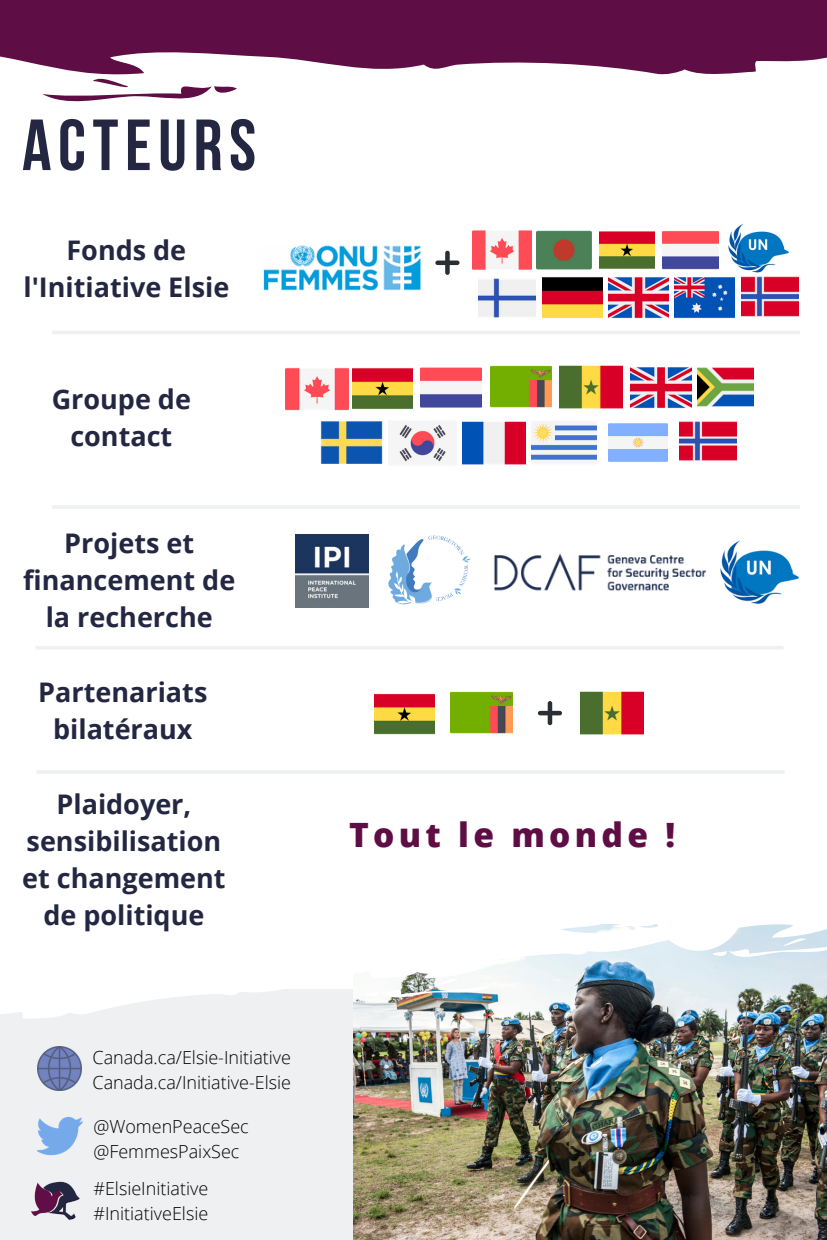
<style>
.page{position:relative;width:827px;height:1240px;background:#fff}
.page>*{position:absolute;margin:0;border:0;box-sizing:border-box;transform-origin:0 0}
.t1{font:72.15px "Bebas Neue Cyrillic";letter-spacing:.09em;color:#232742}
.t2{font:800 33.45px "Open Sans";letter-spacing:.13em;color:#5f0e45}
.t3{font:700 27px/37.2px "Open Sans";color:#232742;text-align:center}
.t4{font:300 18px "Open Sans";color:#000}
</style>
<div class="page">
<svg style="left:0;top:0;width:827px;height:75px;fill:#5f0e45"></svg>
<svg style="left:42px;top:68px;width:202px;height:34px"></svg>
<div style="left:23px;top:0;width:662px;height:47px;background:#5f0e45"></div>
<img style="left:353px;top:1006px;width:474px;height:234px">
<hr style="left:52px;top:331px;width:748px;height:3px;background:#eff0f2">
<hr style="left:52px;top:505px;width:748px;height:4px;background:#f0f1f2">
<hr style="left:36px;top:646px;width:747px;height:3px;background:#eff0f2">
<hr style="left:37px;top:770px;width:748px;height:4px;background:#f1f2f4">
<div style="left:0;top:989px;width:353px;height:251px;background:#eff0f2"></div>
<img style="left:610px;top:924px;width:217px;height:82px">
<svg style="left:653px;top:924px;width:174px;height:44px"></svg>
<img style="left:729px;top:540px;width:69px;height:64px">
<img style="left:494px;top:549px;width:235px;height:42px">
<img style="left:388px;top:535px;width:83px;height:70px">
<img style="left:296px;top:534px;width:73px;height:73px">
<img style="left:697px;top:367px;width:57px;height:40px">
<img style="left:679px;top:421px;width:58px;height:40px">
<img style="left:608px;top:423px;width:59px;height:39px">
<img style="left:531px;top:422px;width:66px;height:38px">
<img style="left:463px;top:421px;width:63px;height:44px">
<img style="left:398px;top:423px;width:49px;height:40px">
<img style="left:320px;top:405px;width:63px;height:59px">
<img style="left:630px;top:367px;width:61px;height:42px">
<img style="left:559px;top:365px;width:63px;height:44px">
<img style="left:490px;top:365px;width:62px;height:43px">
<img style="left:353px;top:368px;width:60px;height:50px">
<img style="left:420px;top:367px;width:61px;height:41px">
<img style="left:285px;top:367px;width:63px;height:53px">
<svg style="left:538px;top:701px;width:24px;height:24px"></svg>
<img style="left:375px;top:693px;width:60px;height:42px">
<img style="left:451px;top:691px;width:62px;height:43px">
<img style="left:580px;top:691px;width:63px;height:44px">
<svg style="left:435px;top:251px;width:24px;height:24px"></svg>
<svg style="left:0;top:924px;width:610px;height:122px"></svg>
<img style="left:360px;top:975px;width:132px;height:34px">
<img style="left:473px;top:230px;width:58px;height:40px">
<img style="left:662px;top:231px;width:56px;height:47px">
<img style="left:599px;top:231px;width:55px;height:47px">
<img style="left:536px;top:230px;width:55px;height:48px">
<img style="left:729px;top:223px;width:59px;height:45px">
<img style="left:478px;top:269px;width:58px;height:49px">
<img style="left:543px;top:268px;width:59px;height:51px">
<img style="left:609px;top:268px;width:59px;height:51px">
<img style="left:675px;top:268px;width:59px;height:51px">
<img style="left:741px;top:268px;width:58px;height:49px">
<img style="left:31px;top:1181px;width:49px;height:39px">
<img style="left:38px;top:1116px;width:45px;height:40px">
<img style="left:38px;top:1047px;width:44px;height:43px">
<img style="left:263px;top:245px;width:158px;height:46px">
<p class="t1" style="left:22px;top:116px;width:235px">ACTEURS</p>
<p class="t3" style="left:24px;top:231px;width:207px">Fonds de l'Initiative Elsie</p>
<p class="t3" style="left:52px;top:380px;width:141px">Groupe de contact</p>
<p class="t3" style="left:23px;top:524px;width:214px">Projets et financement de la recherche</p>
<p class="t3" style="left:38px;top:672px;width:171px">Partenariats bilatéraux</p>
<p class="t3" style="left:22px;top:785px;width:205px">Plaidoyer, sensibilisation et changement de politique</p>
<p class="t4" style="left:92px;top:1045px;width:200px">Canada.ca/Elsie-Initiative</p>
<p class="t4" style="left:92px;top:1069px;width:200px">Canada.ca/Initiative-Elsie</p>
<p class="t4" style="left:93px;top:1113px;width:157px">@WomenPeaceSec</p>
<p class="t4" style="left:93px;top:1138px;width:148px">@FemmesPaixSec</p>
<p class="t4" style="left:93px;top:1176px;width:116px">#ElsieInitiative</p>
<p class="t4" style="left:93px;top:1201px;width:116px">#InitiativeElsie</p>
<p class="t2" style="left:349px;top:811px;width:328px">Tout le monde !</p>
</div>
